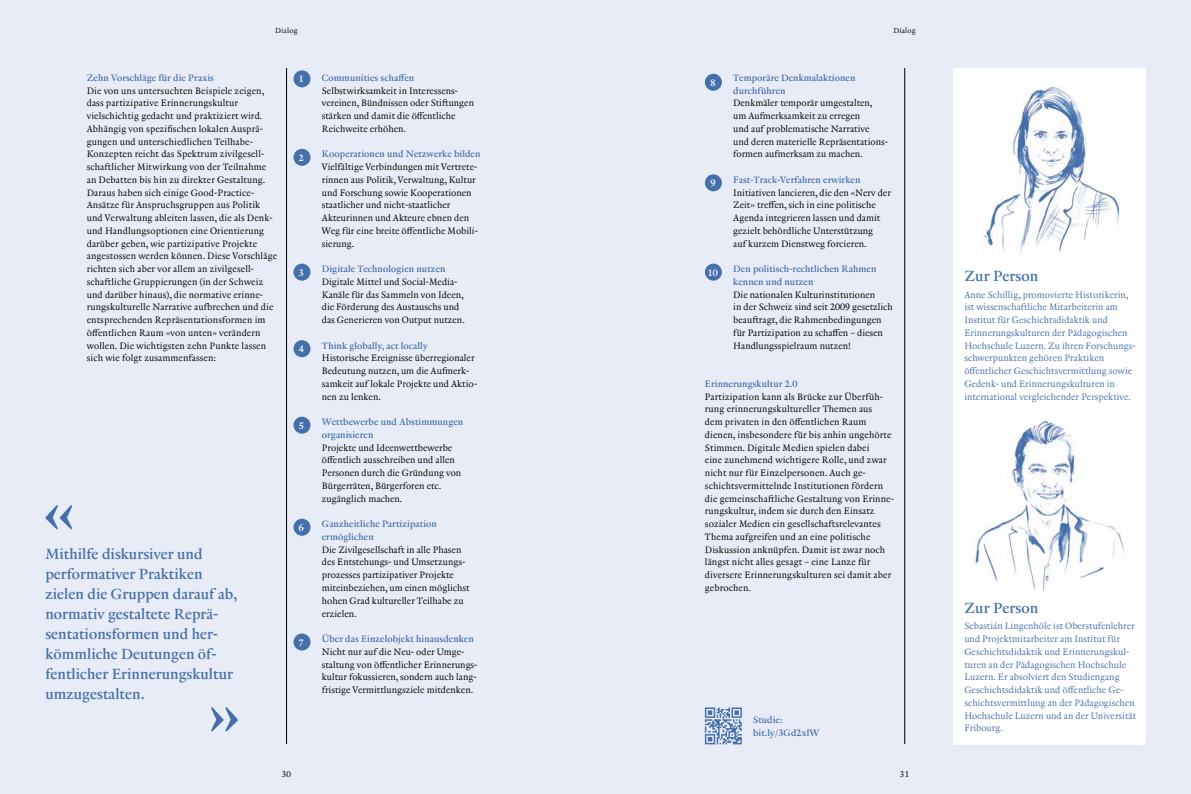
<style>
.page{position:relative;width:1191px;height:794px;background:#e8ecf6}
.page>*{position:absolute;margin:0;border:0;box-sizing:border-box;transform-origin:0 0}
.t1{font:15px/20px "Renard No 1";letter-spacing:.005em;color:#446fab}
.t2{font:9.5px/12.7px "Renard No 3";color:#000}
.t3{font:9.5px/12.7px "Renard No 3";color:#446fab}
.t4{font:9.5px/12.7px "Renard No 1";letter-spacing:.01em;color:#446fab}
.t5{font:9.5px "Renard No 1";color:#fff}
.t6{font:8.5px "Renard No 3";color:#000}
.t7{font:7.5px "Renard No 3";letter-spacing:.025em;color:#000}
</style>
<div class="page">
<div style="left:953px;top:397px;width:192px;height:347px;background:#fff"></div>
<hr style="left:904px;top:68px;width:1px;height:676px;background:#000">
<svg style="left:45px;top:505px;width:28px;height:24px"></svg>
<svg style="left:211px;top:707px;width:27px;height:24px"></svg>
<hr style="left:286px;top:68px;width:1px;height:676px;background:#000">
<div style="left:705px;top:74px;width:17px;height:17px;background:#446fab;border-radius:50%"></div>
<div style="left:705px;top:174px;width:17px;height:17px;background:#446fab;border-radius:50%"></div>
<div style="left:705px;top:264px;width:17px;height:17px;background:#446fab;border-radius:50%"></div>
<div style="left:293px;top:70px;width:17px;height:17px;background:#446fab;border-radius:50%"></div>
<div style="left:293px;top:149px;width:17px;height:17px;background:#446fab;border-radius:50%"></div>
<div style="left:293px;top:264px;width:17px;height:17px;background:#446fab;border-radius:50%"></div>
<div style="left:293px;top:340px;width:17px;height:17px;background:#446fab;border-radius:50%"></div>
<div style="left:293px;top:417px;width:17px;height:17px;background:#446fab;border-radius:50%"></div>
<div style="left:293px;top:519px;width:17px;height:17px;background:#446fab;border-radius:50%"></div>
<div style="left:293px;top:633px;width:17px;height:17px;background:#446fab;border-radius:50%"></div>
<div style="left:953px;top:68px;width:192px;height:344px;background:#fff"></div>
<img style="left:982px;top:81px;width:139px;height:173px">
<img style="left:973px;top:420px;width:151px;height:172px">
<svg style="left:705px;top:707px;width:36px;height:37px"></svg>
<p class="t7" style="left:275px;top:26px;width:24px">Dialog</p>
<p class="t4" style="left:87px;top:72px;width:129px">Zehn Vorschläge für die Praxis</p>
<p class="t2" style="left:87px;top:84px;width:192px">Die von uns untersuchten Beispiele zeigen, dass partizipative Erinnerungskultur vielschichtig gedacht und praktiziert wird.<br>Abhängig von spezifischen lokalen Ausprä&shy;gungen und unterschiedlichen Teilhabe-Konzepten reicht das Spektrum zivilgesell&shy;schaftlicher Mitwirkung von der Teilnahme an Debatten bis hin zu direkter Gestaltung.<br>Daraus haben sich einige Good-Practice-Ansätze für Anspruchsgruppen aus Politik und Verwaltung ableiten lassen, die als Denk&shy;und Handlungsoptionen eine Orientierung darüber geben, wie partizipative Projekte angestossen werden können. Diese Vorschläge richten sich aber vor allem an zivilgesell&shy;schaftliche Gruppierungen (in der Schweiz und darüber hinaus), die normative erinne&shy;rungskulturelle Narrative aufbrechen und die entsprechenden Repräsentationsformen im öffentlichen Raum «von unten» verändern wollen. Die wichtigsten zehn Punkte lassen sich wie folgt zusammenfassen:</p>
<h1 class="t1" style="left:45px;top:544px;width:193px">Mithilfe diskursiver und performativer Praktiken zielen die Gruppen darauf ab, normativ gestaltete Reprä&shy;sentationsformen und her&shy;kömmliche Deutungen öf&shy;fentlicher Erinnerungskultur umzugestalten.</h1>
<p class="t5" style="left:299px;top:74px;width:7px">1</p>
<p class="t4" style="left:322px;top:72px;width:94px">Communities schaffen</p>
<p class="t2" style="left:322px;top:84px;width:154px">Selbstwirksamkeit in Interessens&shy;vereinen, Bündnissen oder Stiftungen stärken und damit die öffentliche<br>Reichweite erhöhen.</p>
<p class="t5" style="left:299px;top:152px;width:7px">2</p>
<p class="t4" style="left:322px;top:148px;width:160px">Kooperationen und Netzwerke bilden</p>
<p class="t2" style="left:322px;top:161px;width:158px">Vielfältige Verbindungen mit Vertrete&shy;rinnen aus Politik, Verwaltung, Kultur und Forschung sowie Kooperationen staatlicher und nicht-staatlicher Akteurinnen und Akteure ebnen den Weg für eine breite öffentliche Mobili&shy;sierung.</p>
<p class="t5" style="left:299px;top:267px;width:7px">3</p>
<p class="t4" style="left:322px;top:263px;width:125px">Digitale Technologien nutzen</p>
<p class="t2" style="left:322px;top:276px;width:144px">Digitale Mittel und Social-Media-Kanäle für das Sammeln von Ideen, die Förderung des Austauschs und das Generieren von Output nutzen.</p>
<p class="t5" style="left:299px;top:343px;width:7px">4</p>
<p class="t4" style="left:322px;top:339px;width:107px">Think globally, act locally</p>
<p class="t2" style="left:322px;top:352px;width:157px">Historische Ereignisse überregionaler<br>Bedeutung nutzen, um die Aufmerk&shy;samkeit auf lokale Projekte und Aktio&shy;nen zu lenken.</p>
<p class="t5" style="left:299px;top:420px;width:7px">5</p>
<p class="t4" style="left:322px;top:416px;width:143px">Wettbewerbe und Abstimmungen organisieren</p>
<p class="t2" style="left:322px;top:441px;width:141px">Projekte und Ideenwettbewerbe öffentlich ausschreiben und allen<br>Personen durch die Gründung von<br>Bürgerräten, Bürgerforen etc. zugänglich machen.</p>
<p class="t5" style="left:299px;top:522px;width:7px">6</p>
<p class="t4" style="left:322px;top:518px;width:117px">Ganzheitliche Partizipation ermöglichen</p>
<p class="t2" style="left:322px;top:543px;width:149px">Die Zivilgesellschaft in alle Phasen des Entstehungs- und Umsetzungs&shy;prozesses partizipativer Projekte miteinbeziehen, um einen möglichst hohen Grad kultureller Teilhabe zu erzielen.</p>
<p class="t5" style="left:299px;top:637px;width:7px">7</p>
<p class="t4" style="left:322px;top:633px;width:153px">Über das Einzelobjekt hinausdenken</p>
<p class="t2" style="left:322px;top:645px;width:157px">Nicht nur auf die Neu- oder Umge&shy;staltung von öffentlicher Erinnerungs&shy;kultur fokussieren, sondern auch lang&shy;fristige Vermittlungsziele mitdenken.</p>
<p class="t7" style="left:893px;top:26px;width:24px">Dialog</p>
<p class="t5" style="left:710px;top:77px;width:7px">8</p>
<p class="t4" style="left:733px;top:72px;width:124px">Temporäre Denkmalaktionen durchführen</p>
<p class="t2" style="left:733px;top:97px;width:156px">Denkmäler temporär umgestalten, um Aufmerksamkeit zu erregen<br>und auf problematische Narrative<br>und deren materielle Repräsentations&shy;formen aufmerksam zu machen.</p>
<p class="t5" style="left:710px;top:178px;width:7px">9</p>
<p class="t4" style="left:733px;top:174px;width:129px">Fast-Track-Verfahren erwirken</p>
<p class="t2" style="left:733px;top:186px;width:159px">Initiativen lancieren, die den «Nerv der Zeit» treffen, sich in eine politische Agenda integrieren lassen und damit gezielt behördliche Unterstützung<br>auf kurzem Dienstweg forcieren.</p>
<p class="t5" style="left:708px;top:267px;width:12px">10</p>
<p class="t4" style="left:733px;top:263px;width:145px">Den politisch-rechtlichen Rahmen kennen und nutzen</p>
<p class="t2" style="left:733px;top:288px;width:161px">Die nationalen Kulturinstitutionen<br>in der Schweiz sind seit 2009 gesetzlich beauftragt, die Rahmenbedingungen für Partizipation zu schaffen – diesen Handlungsspielraum nutzen!</p>
<p class="t4" style="left:705px;top:378px;width:94px">Erinnerungskultur 2.0</p>
<p class="t2" style="left:705px;top:390px;width:190px">Partizipation kann als Brücke zur Überfüh&shy;rung erinnerungskultureller Themen aus<br>dem privaten in den öffentlichen Raum dienen, insbesondere für bis anhin ungehörte Stimmen. Digitale Medien spielen dabei<br>eine zunehmend wichtigere Rolle, und zwar nicht nur für Einzelpersonen. Auch ge&shy;schichtsvermittelnde Institutionen fördern die gemeinschaftliche Gestaltung von Erinne&shy;rungskultur, indem sie durch den Einsatz sozialer Medien ein gesellschaftsrelevantes Thema aufgreifen und an eine politische Diskussion anknüpfen. Damit ist zwar noch längst nicht alles gesagt – eine Lanze für diversere Erinnerungskulturen sei damit aber gebrochen.</p>
<p class="t4" style="left:753px;top:714px;width:68px">Studie: bit.ly/3Gd2xlW</p>
<p class="t6" style="left:282px;top:769px;width:11px">30</p>
<p class="t6" style="left:900px;top:769px;width:11px">31</p>
<h1 class="t1" style="left:964px;top:266px;width:76px">Zur Person</h1>
<p class="t3" style="left:964px;top:288px;width:173px">Anne Schillig, promovierte Historikerin, ist wissenschaftliche Mitarbeiterin am Institut für Geschichtsdidaktik und Erinnerungskulturen der Pädagogischen Hochschule Luzern. Zu ihren Forschungs&shy;schwerpunkten gehören Praktiken öffentlicher Geschichtsvermittlung sowie Gedenk- und Erinnerungskulturen in international vergleichender Perspektive.</p>
<h1 class="t1" style="left:964px;top:598px;width:76px">Zur Person</h1>
<p class="t3" style="left:964px;top:620px;width:173px">Sebastián Lingenhöle ist Oberstufenlehrer und Projektmitarbeiter am Institut für Geschichtsdidaktik und Erinnerungskul&shy;turen an der Pädagogischen Hochschule Luzern. Er absolviert den Studiengang Geschichtsdidaktik und öffentliche Ge&shy;schichtsvermittlung an der Pädagogischen Hochschule Luzern und an der Universität Fribourg.</p>
</div>
